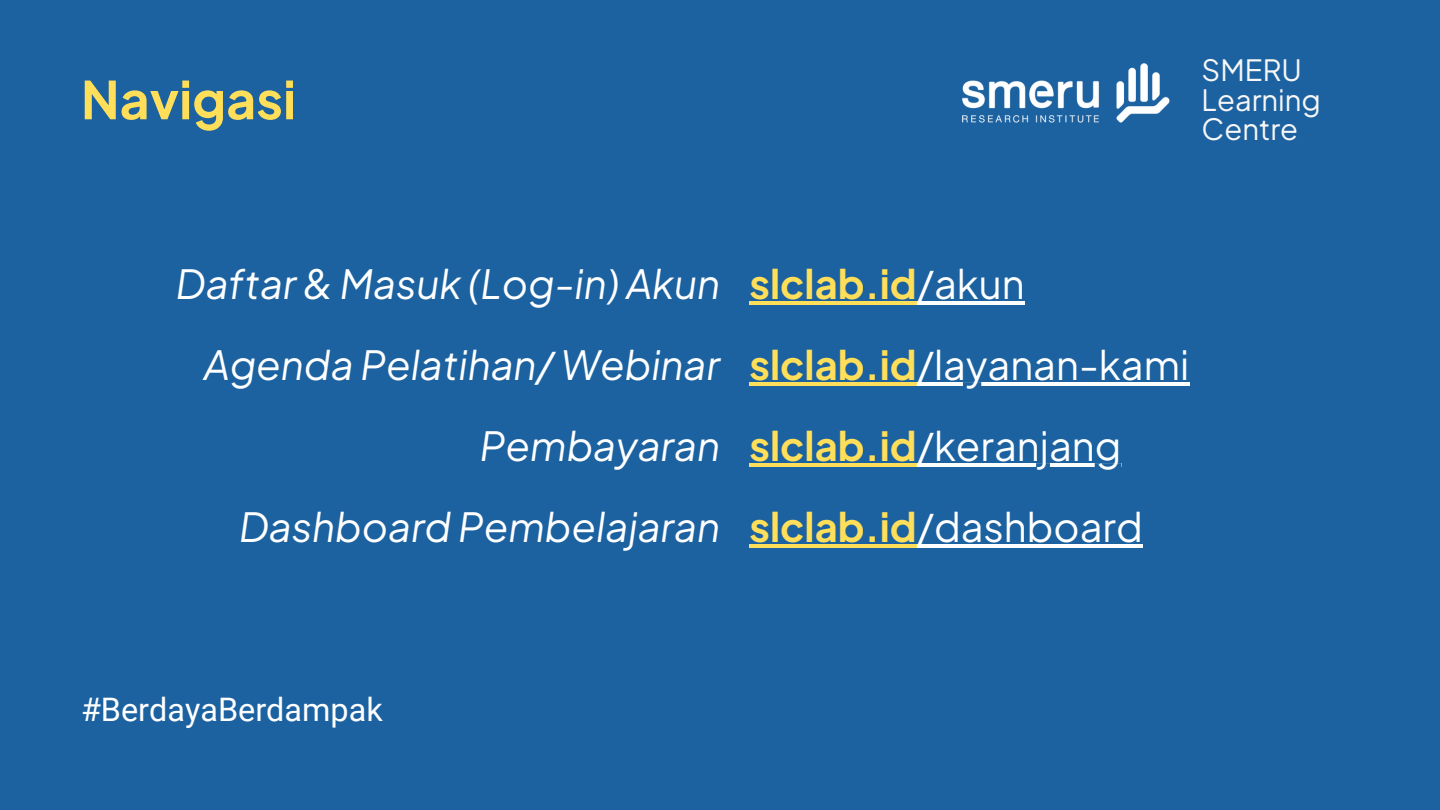
<style>
.page{position:relative;width:1440px;height:810px;background:#1c62a0}
.page>*{position:absolute;margin:0;border:0;box-sizing:border-box;transform-origin:0 0}
.t1{font:700 52px "Plus Jakarta Sans";color:#ffde59}
.t2{font:italic 40px "Plus Jakarta Sans";color:#fff}
.t3{font:40px "Plus Jakarta Sans";color:#fff}
.t4{font:700 40px "Plus Jakarta Sans";color:#ffde59}
.t5{font:32.4px "Roboto";color:#fff}
.t6{font:29.2px/29.2px "Plus Jakarta Sans";color:#f7f7f7}
.s1{font-weight:400;color:#fff}
.s2{font-weight:700;color:#ffde59}
</style>
<div class="page">
<hr style="left:750px;top:302px;width:167px;height:3px;background:#ffde59">
<hr style="left:917px;top:302px;width:108px;height:3px;background:#fff">
<hr style="left:750px;top:382px;width:167px;height:4px;background:#ffde59">
<hr style="left:917px;top:382px;width:272px;height:4px;background:#fff">
<hr style="left:750px;top:464px;width:167px;height:3px;background:#ffde59">
<hr style="left:917px;top:464px;width:204px;height:3px;background:#fff">
<hr style="left:750px;top:544px;width:167px;height:4px;background:#ffde59">
<hr style="left:917px;top:544px;width:226px;height:4px;background:#fff">
<img style="left:962px;top:63px;width:208px;height:60px">
<h2 class="t1" style="left:81px;top:65px;width:217px">Navigasi</h2>
<h2 class="t6" style="left:1202px;top:55px;width:102px">SMERU</h2>
<h2 class="t6" style="left:1202px;top:84px;width:121px">Learning<br>Centre</h2>
<h1 class="t2" style="left:176px;top:258px;width:546px">Daftar &amp; Masuk (Log-in) Akun</h1>
<h2 class="t4" style="left:750px;top:258px;width:276px">slclab.id<span class="s1">/akun</span></h2>
<p class="t2" style="left:204px;top:339px;width:518px">Agenda Pelatihan/ Webinar</p>
<h2 class="t3" style="left:750px;top:339px;width:441px"><span class="s2">slclab.id</span>/layanan-kami</h2>
<p class="t2" style="left:480px;top:420px;width:242px">Pembayaran</p>
<h2 class="t3" style="left:750px;top:420px;width:373px"><span class="s2">slclab.id</span>/keranjang</h2>
<p class="t2" style="left:239px;top:501px;width:482px">Dashboard Pembelajaran</p>
<h2 class="t3" style="left:750px;top:501px;width:395px"><span class="s2">slclab.id</span>/dashboard</h2>
<p class="t5" style="left:81px;top:690px;width:303px">#BerdayaBerdampak</p>
</div>
